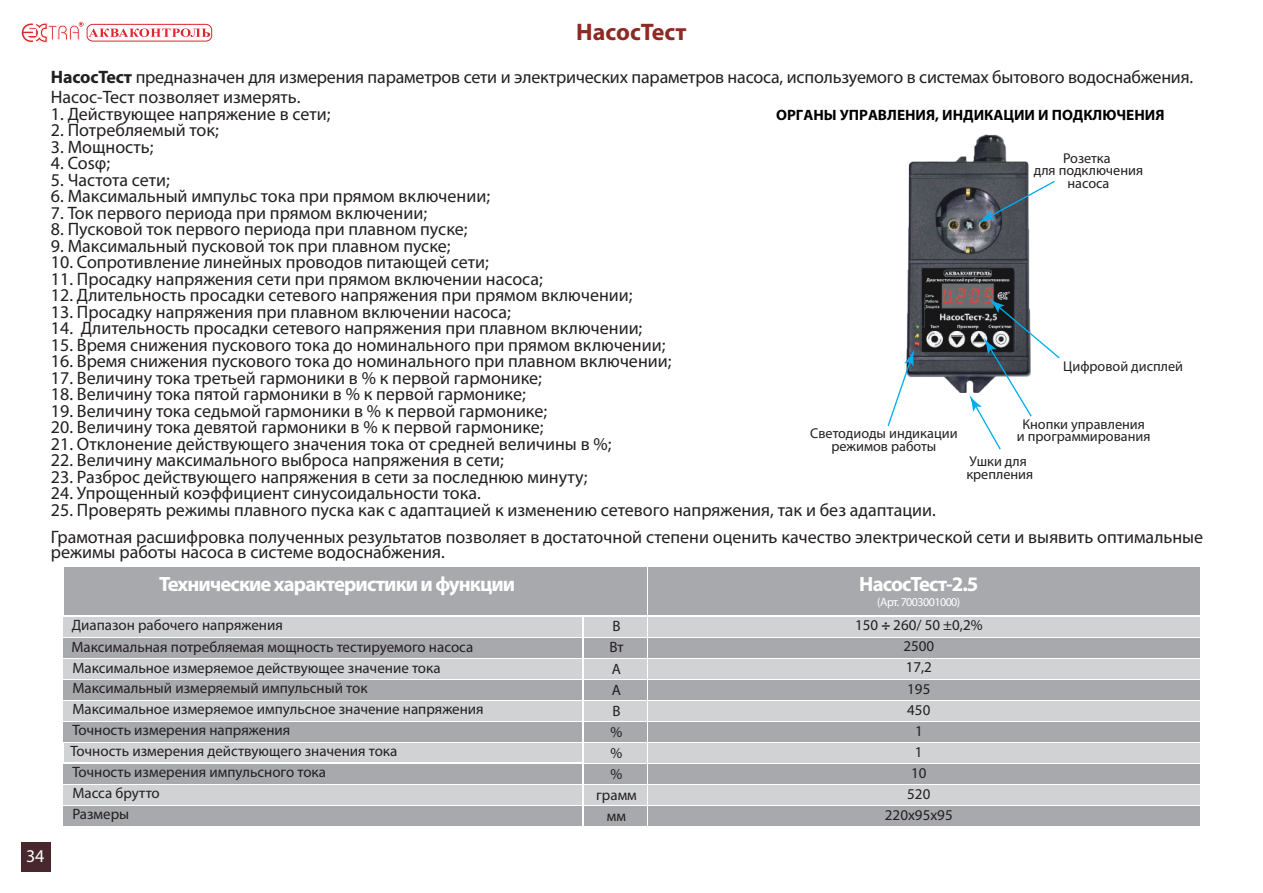
<style>
.page{position:relative;width:1263px;height:893px;background:#fff}
.page>*{position:absolute;margin:0;border:0;box-sizing:border-box;transform-origin:0 0}
.t1{font:700 24px "Myriad Pro";color:#8d2a24}
.t2{font:700 20.7px "Myriad Pro";letter-spacing:-.045em;color:#fff}
.t3{font:18px/15px "Myriad Pro";color:#231f20}
.t4{font:18px "Myriad Pro";color:#fff}
.t5{font:15px/21px "Myriad Pro";color:#231f20}
.t6{font:700 15px "Myriad Pro";color:#000001}
.t7{font:14.25px/12.5px "Myriad Pro";color:#231f20;text-align:center}
.t8{font:12px "Myriad Pro";letter-spacing:-.045em;color:#fff}
.s1{font-weight:700}
</style>
<div class="page">
<img style="left:906px;top:135px;width:124px;height:258px">
<div style="left:648px;top:806px;width:552px;height:20px;background:#a8a9ad"></div>
<div style="left:64px;top:806px;width:518px;height:19px;background:#a8a9ad"></div>
<div style="left:64px;top:785px;width:518px;height:19px;background:#d1d2d4"></div>
<div style="left:64px;top:764px;width:518px;height:19px;background:#a8a9ad"></div>
<div style="left:584px;top:785px;width:62px;height:20px;background:#d1d2d4"></div>
<div style="left:584px;top:764px;width:62px;height:19px;background:#a8a9ad"></div>
<div style="left:64px;top:568px;width:582px;height:47px;background:#a8a9ad"></div>
<div style="left:64px;top:659px;width:518px;height:19px;background:#d1d2d4"></div>
<div style="left:64px;top:680px;width:518px;height:19px;background:#a8a9ad"></div>
<div style="left:64px;top:722px;width:518px;height:19px;background:#a8a9ad"></div>
<div style="left:648px;top:785px;width:552px;height:20px;background:#d1d2d4"></div>
<div style="left:648px;top:722px;width:552px;height:19px;background:#a8a9ad"></div>
<div style="left:648px;top:659px;width:552px;height:19px;background:#d1d2d4"></div>
<div style="left:648px;top:680px;width:552px;height:19px;background:#a8a9ad"></div>
<div style="left:648px;top:701px;width:552px;height:19px;background:#d1d2d4"></div>
<div style="left:64px;top:701px;width:518px;height:19px;background:#d1d2d4"></div>
<div style="left:648px;top:764px;width:552px;height:19px;background:#a8a9ad"></div>
<div style="left:648px;top:743px;width:552px;height:19px;background:#d1d2d4"></div>
<div style="left:584px;top:659px;width:62px;height:19px;background:#d1d2d4"></div>
<div style="left:584px;top:680px;width:62px;height:19px;background:#a8a9ad"></div>
<div style="left:584px;top:701px;width:62px;height:19px;background:#d1d2d4"></div>
<div style="left:584px;top:722px;width:62px;height:19px;background:#a8a9ad"></div>
<div style="left:584px;top:743px;width:62px;height:19px;background:#d1d2d4"></div>
<div style="left:64px;top:617px;width:518px;height:19px;background:#d1d2d4"></div>
<div style="left:64px;top:638px;width:518px;height:19px;background:#a8a9ad"></div>
<div style="left:584px;top:617px;width:62px;height:19px;background:#d1d2d4"></div>
<div style="left:584px;top:638px;width:62px;height:19px;background:#a8a9ad"></div>
<div style="left:584px;top:806px;width:62px;height:20px;background:#a8a9ad"></div>
<div style="left:648px;top:638px;width:552px;height:19px;background:#a8a9ad"></div>
<div style="left:648px;top:617px;width:552px;height:19px;background:#d1d2d4"></div>
<div style="left:648px;top:568px;width:552px;height:47px;background:#a8a9ad"></div>
<div style="left:64px;top:743px;width:518px;height:19px;background:#d1d2d4"></div>
<svg style="left:887px;top:350px;width:27px;height:76px"></svg>
<svg style="left:969px;top:299px;width:91px;height:151px"></svg>
<div style="left:21px;top:842px;width:30px;height:30px;background:#48272f"></div>
<svg style="left:978px;top:180px;width:77px;height:43px"></svg>
<svg style="left:21px;top:22px;width:189px;height:21px"></svg>
<h1 class="t1" style="left:576px;top:16px;width:112px">НасосТест</h1>
<p class="t3" style="left:51px;top:69px;width:1144px"><span class="s1">НасосТест</span> предназначен для измерения параметров сети и электрических параметров насоса, используемого в системах бытового водоснабжения.</p>
<p class="t3" style="left:51px;top:89px;width:251px">Насос-Тест позволяет измерять.</p>
<p class="t3" style="left:51px;top:106px;width:281px">1. Действующее напряжение в сети;</p>
<p class="t3" style="left:51px;top:122px;width:169px">2. Потребляемый ток;</p>
<p class="t3" style="left:51px;top:139px;width:104px">3. Мощность;</p>
<p class="t3" style="left:51px;top:155px;width:61px">4. Cosφ;</p>
<p class="t3" style="left:51px;top:172px;width:120px">5. Частота сети;</p>
<p class="t3" style="left:51px;top:188px;width:441px">6. Максимальный импульс тока при прямом включении;</p>
<p class="t3" style="left:51px;top:205px;width:378px">7. Ток первого периода при прямом включении;</p>
<p class="t3" style="left:51px;top:221px;width:418px">8. Пусковой ток первого периода при плавном пуске;</p>
<p class="t3" style="left:51px;top:238px;width:401px">9. Максимальный пусковой ток при плавном пуске;</p>
<p class="t3" style="left:51px;top:254px;width:439px">10. Сопротивление линейных проводов питающей сети;</p>
<p class="t3" style="left:51px;top:271px;width:493px">11. Просадку напряжения сети при прямом включении насоса;</p>
<p class="t3" style="left:51px;top:287px;width:583px">12. Длительность просадки сетевого напряжения при прямом включении;</p>
<p class="t3" style="left:51px;top:304px;width:461px">13. Просадку напряжения при плавном включении насоса;</p>
<p class="t3" style="left:51px;top:320px;width:593px">14. Длительность просадки сетевого напряжения при плавном включении;</p>
<p class="t3" style="left:51px;top:337px;width:616px">15. Время снижения пускового тока до номинального при прямом включении;</p>
<p class="t3" style="left:51px;top:353px;width:622px">16. Время снижения пускового тока до номинального при плавном включении;</p>
<p class="t3" style="left:51px;top:370px;width:493px">17. Величину тока третьей гармоники в % к первой гармонике;</p>
<p class="t3" style="left:51px;top:386px;width:476px">18. Величину тока пятой гармоники в % к первой гармонике;</p>
<p class="t3" style="left:51px;top:403px;width:498px">19. Величину тока седьмой гармоники в % к первой гармонике;</p>
<p class="t3" style="left:51px;top:419px;width:494px">20. Величину тока девятой гармоники в % к первой гармонике;</p>
<p class="t3" style="left:51px;top:436px;width:562px">21. Отклонение действующего значения тока от средней величины в %;</p>
<p class="t3" style="left:51px;top:452px;width:455px">22. Величину максимального выброса напряжения в сети;</p>
<p class="t3" style="left:51px;top:469px;width:538px">23. Разброс действующего напряжения в сети за последнюю минуту;</p>
<p class="t3" style="left:51px;top:485px;width:431px">24. Упрощенный коэффициент синусоидальности тока.</p>
<p class="t3" style="left:51px;top:502px;width:886px">25. Проверять режимы плавного пуска как с адаптацией к изменению сетевого напряжения, так и без адаптации.</p>
<p class="t6" style="left:776px;top:106px;width:390px">ОРГАНЫ УПРАВЛЕНИЯ, ИНДИКАЦИИ И ПОДКЛЮЧЕНИЯ</p>
<p class="t7" style="left:1034px;top:152px;width:111px">Розетка<br>для подключения насоса</p>
<p class="t7" style="left:1063px;top:359px;width:121px">Цифровой дисплей</p>
<p class="t7" style="left:1017px;top:418px;width:135px">Кнопки управления и программирования</p>
<p class="t7" style="left:810px;top:427px;width:149px">Светодиоды индикации режимов работы</p>
<p class="t7" style="left:966px;top:455px;width:68px;text-align:left">Ушки для крепления</p>
<p class="t3" style="left:51px;top:530px;width:1154px">Грамотная расшифровка полученных результатов позволяет в достаточной степени оценить качество электрической сети и выявить оптимальные режимы работы насоса в системе водоснабжения.</p>
<p class="t2" style="left:159px;top:570px;width:357px">Технические характеристики и функции</p>
<p class="t5" style="left:71px;top:615px;width:403px">Диапазон рабочего напряжения<br>Максимальная потребляемая мощность тестируемого насоса</p>
<p class="t5" style="left:609px;top:616px;width:16px">В<br>Вт</p>
<p class="t2" style="left:859px;top:571px;width:121px">НасосТест-2.5</p>
<p class="t8" style="left:877px;top:594px;width:85px">(Арт. 7003001000)</p>
<p class="t5" style="left:855px;top:615px;width:129px">150 <span class="s1">÷</span> 260/ 50 ±0,2%</p>
<p class="t5" style="left:906px;top:657px;width:28px;text-align:justify">17,2<br>195<br>450</p>
<p class="t5" style="left:903px;top:636px;width:32px">2500</p>
<p class="t5" style="left:72px;top:657px;width:413px;line-height:20.5px">Максимальное измеряемое действующее значение тока<br>Максимальный измеряемый импульсный ток<br>Максимальное измеряемое импульсное значение напряжения</p>
<p class="t5" style="left:612px;top:658px;width:11px;text-align:justify">А А В</p>
<p class="t5" style="left:72px;top:719px;width:220px">Точность измерения напряжения</p>
<p class="t5" style="left:611px;top:721px;width:13px">%</p>
<p class="t5" style="left:915px;top:720px;width:9px">1</p>
<p class="t5" style="left:70px;top:740px;width:329px">Точность измерения действующего значения тока</p>
<p class="t5" style="left:611px;top:742px;width:13px">%</p>
<p class="t5" style="left:915px;top:741px;width:9px">1</p>
<p class="t5" style="left:611px;top:763px;width:13px">%</p>
<p class="t5" style="left:72px;top:761px;width:255px">Точность измерения импульсного тока</p>
<p class="t5" style="left:911px;top:762px;width:17px">10</p>
<p class="t4" style="left:26px;top:845px;width:20px">34</p>
<p class="t5" style="left:72px;top:782px;width:89px">Масса брутто<br>Размеры</p>
<p class="t5" style="left:596px;top:784px;width:42px;text-align:center">грамм мм</p>
<p class="t5" style="left:907px;top:783px;width:25px">520</p>
<p class="t5" style="left:885px;top:804px;width:69px">220х95х95</p>
</div>
